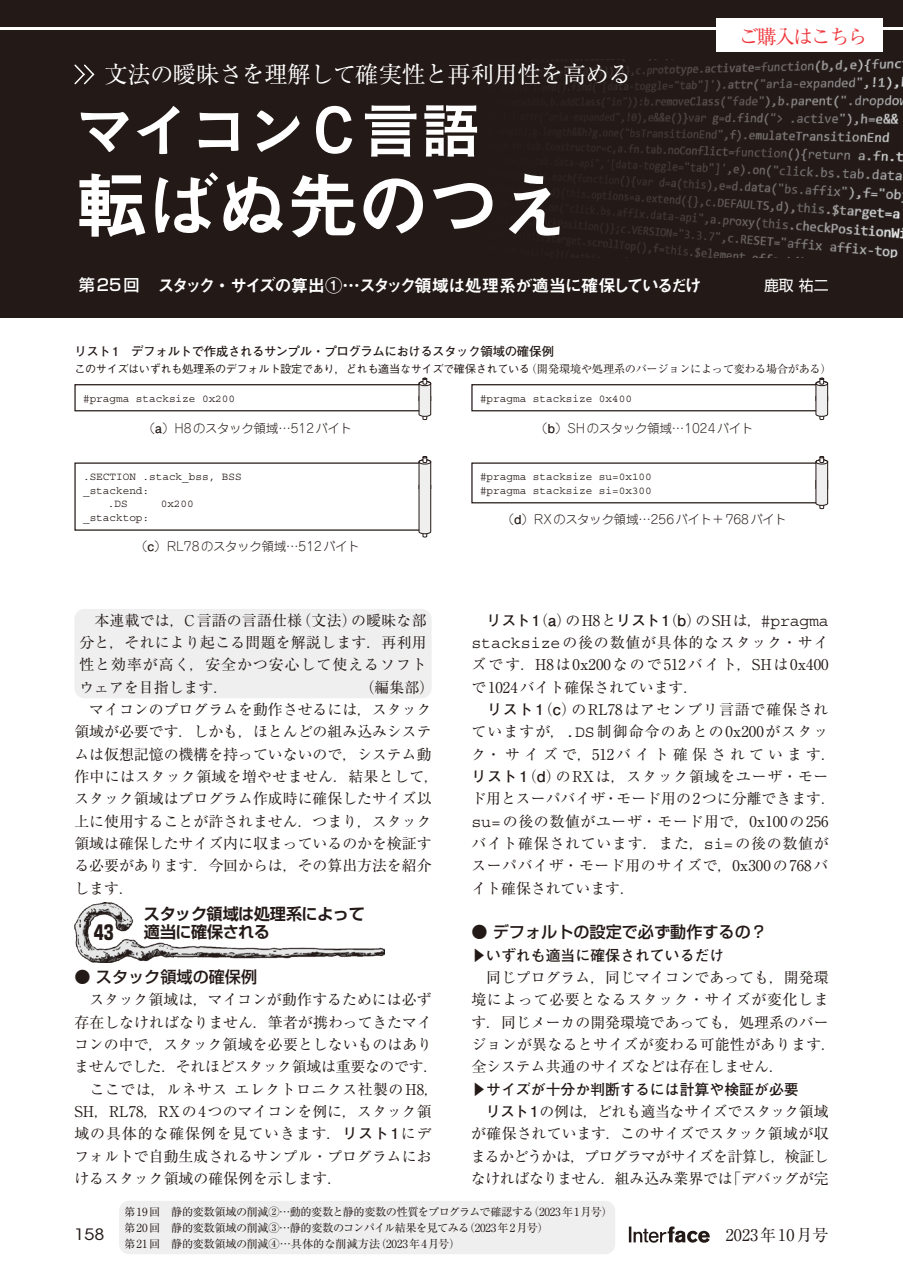
<style>
.page{position:relative;width:903px;height:1275px;background:#fff}
.page>*{position:absolute;margin:0;border:0;box-sizing:border-box;transform-origin:0 0}
.t1{font:73.15px "Midashi Go Pro MB31";letter-spacing:-.035em;color:#fff}
.t2{font:59.5px "Koburina Go Std W6";letter-spacing:-.02em;color:#fff}
.t3{font:23.45px "Ryumin Pro";letter-spacing:-.035em;color:#fff}
.t4{font:19.78px "Ryumin Pr 6 N";letter-spacing:-.09em;color:#ee383d}
.t5{font:700 19.78px "Shin Go Pro";color:#231916}
.t6{font:17.32px "Midashi Go Pro MB31";letter-spacing:-.105em;color:#fff}
.t7{font:500 16.1px "Shin Go Pro";color:#231916}
.t8{font:700 16.1px "Shin Go Pro De";letter-spacing:-.035em;color:#231916}
.t9{font:16.1px "Ryumin Pro";color:#231916}
.t10{font:15.58px "ITC Avant Garde Std";color:#231916;scale:1.11 1}
.t11{font:14.88px/22.4px "Ryumin Pro";color:#231916;text-align:justify}
.t12{font:14.88px/22.4px "Ryumin Pro";letter-spacing:.05em;color:#231916}
.t13{font:700 14.88px "Futo Go B101 Pro";color:#231916}
.t14{font:14.88px "Ryumin Pro";letter-spacing:.025em;color:#231916}
.t15{font:14.88px "Shin Go Pro";color:#fff}
.t16{font:300 12.42px "Jun 101 Pro";color:#231916}
.t17{font:700 12.42px "Futo Go B101 Pro";letter-spacing:-.035em;color:#231916}
.t18{font:11.2px/16.1px "Ryumin Pro";letter-spacing:-.03em;color:#231916}
.t19{font:500 11.2px "Gothic BBB Pro";letter-spacing:-.035em;color:#231916}
.t20{font:11.03px/13.7px "Courier Std";color:#231916}
.s1{font-family:"Shin Go Pro";font-weight:500;font-size:16.1px}
.s2{font-family:"Ryumin Pro";font-weight:400}
.s3{font-family:"Futo Go B101 Pro";font-weight:700}
.s4{font-family:"Courier Std";font-size:16.45px}
</style>
<div class="page">
<svg style="left:629px;top:1226px;width:81px;height:17px"></svg>
<div style="left:0;top:0;width:903px;height:313px;background:#231916"></div>
<hr style="left:0;top:313px;width:903px;height:4px;background:#231916">
<div style="left:74px;top:609px;width:358px;height:89px;background:#efeff0;border-radius:10px"></div>
<img style="left:74px;top:903px;width:311px;height:59px">
<img style="left:567px;top:60px;width:336px;height:198px">
<hr style="left:0;top:27px;width:903px;height:3px;background:#fff">
<div style="left:119px;top:1201px;width:496px;height:53px;background:#efeff0;border-radius:10px"></div>
<div style="left:74px;top:384px;width:353px;height:27px;border:1px solid #231916"></div>
<svg style="left:418px;top:377px;width:14px;height:43px"></svg>
<div style="left:471px;top:384px;width:352px;height:27px;border:1px solid #231916"></div>
<svg style="left:815px;top:377px;width:13px;height:43px"></svg>
<div style="left:471px;top:462px;width:352px;height:41px;border:1px solid #231916"></div>
<svg style="left:815px;top:456px;width:13px;height:53px"></svg>
<svg style="left:418px;top:456px;width:14px;height:82px"></svg>
<svg style="left:74px;top:64px;width:21px;height:21px"></svg>
<div style="left:716px;top:18px;width:167px;height:34px;background:#fff"></div>
<h3 class="t3" style="left:104px;top:56px;width:529px">文法の曖昧さを理解して確実性と再利用性を高める</h3>
<h3 class="t4" style="left:739px;top:21px;width:130px">ご購入はこちら</h3>
<h2 class="t2" style="left:74px;top:85px;width:407px">マイコンC言語</h2>
<h1 class="t1" style="left:74px;top:147px;width:498px">転ばぬ先のつえ</h1>
<p class="t6" style="left:79px;top:271px;width:625px"><span class="s1">第 25 回</span> スタック・サイズの算出①…スタック領域は処理系が適当に確保しているだけ</p>
<p class="t15" style="left:764px;top:273px;width:66px">鹿取 祐二</p>
<p class="t17" style="left:74px;top:341px;width:481px">リスト 1　デフォルトで作成されるサンプル・プログラムにおけるスタック領域の確保例</p>
<p class="t19" style="left:74px;top:360px;width:759px">このサイズはいずれも処理系のデフォルト設定であり，どれも適当なサイズで確保されている<span class="s2">（開発環境や処理系のバージョンによって変わる場合がある）</span></p>
<p class="t20" style="left:83px;top:391px;width:153px">#pragma stacksize 0x200</p>
<p class="t16" style="left:143px;top:418px;width:211px">（<span class="s3">a</span>）H8のスタック領域…512バイト</p>
<p class="t20" style="left:480px;top:391px;width:153px">#pragma stacksize 0x400</p>
<p class="t16" style="left:535px;top:418px;width:220px">（<span class="s3">b</span>）SHのスタック領域…1024バイト</p>
<p class="t20" style="left:480px;top:470px;width:173px">#pragma stacksize su=0x100 #pragma stacksize si=0x300</p>
<p class="t16" style="left:502px;top:509px;width:287px">（<span class="s3">d</span>）RXのスタック領域…256バイト＋768バイト</p>
<p class="t20" style="left:83px;top:470px;width:160px">.SECTION .stack_bss, BSS</p>
<p class="t20" style="left:83px;top:483px;width:68px">_stackend:</p>
<p class="t20" style="left:108px;top:497px;width:21px">.DS</p>
<p class="t20" style="left:161px;top:497px;width:35px">0x200</p>
<p class="t20" style="left:83px;top:511px;width:68px">_stacktop:</p>
<p class="t16" style="left:135px;top:536px;width:226px">（<span class="s3">c</span>）RL78のスタック領域…512バイト</p>
<p class="t11" style="left:79px;top:608px;width:349px">　本連載では，C言語の言語仕様（文法）の曖昧な部分と，それにより起こる問題を解説します．再利用性と効率が高く，安全かつ安心して使えるソフトウェアを目指します．</p>
<p class="t11" style="left:471px;top:608px;width:359px;text-indent:15px"><span class="s3">リスト1</span>（<span class="s3">a</span>）のH8と<span class="s3">リスト1</span>（<span class="s3">b</span>）のSHは，<span class="s4">#pragma stacksize</span>の後の数値が具体的なスタック・サイズです．H8は0x200なので512バイト，SHは0x400で1024バイト確保されています．</p>
<p class="t12" style="left:471px;top:697px;width:366px;text-indent:16px"><span class="s3">リスト1</span>（<span class="s3">c</span>）のRL78はアセンブリ言語で確保されていますが，<span class="s4">.DS</span>制御命令のあとの0x200がスタック・サイズで，512バイト確保されています．<span class="s3">リスト1</span>（<span class="s3">d</span>）のRXは，スタック領域をユーザ・モード用とスーパバイザ・モード用の2つに分離できます．<span class="s4">su=</span>の後の数値がユーザ・モード用で，0x100の256バイト確保されています．また，<span class="s4">si=</span>の後の数値がスーパバイザ・モード用のサイズで，0x300の768バイト確保されています．</p>
<p class="t7" style="left:471px;top:919px;width:297px">● デフォルトの設定で必ず動作するの？</p>
<p class="t13" style="left:471px;top:943px;width:254px">▶いずれも適当に確保されているだけ</p>
<p class="t11" style="left:471px;top:965px;width:366px;text-align:left;text-indent:15px">同じプログラム，同じマイコンであっても，開発環境によって必要となるスタック・サイズが変化します．同じメーカの開発環境であっても，処理系のバージョンが異なるとサイズが変わる可能性があります．全システム共通のサイズなどは存在しません．</p>
<p class="t13" style="left:471px;top:1077px;width:329px">▶サイズが十分か判断するには計算や検証が必要</p>
<p class="t11" style="left:471px;top:1099px;width:359px;text-indent:15px"><span class="s3">リスト1</span>の例は，どれも適当なサイズでスタック領域が確保されています．このサイズでスタック領域が収まるかどうかは，プログラマがサイズを計算し，検証しなければなりません．組み込み業界では「デバッグが完</p>
<p class="t11" style="left:360px;top:675px;width:76px">（編集部）</p>
<p class="t11" style="left:89px;top:697px;width:344px">マイコンのプログラムを動作させるには，スタック</p>
<p class="t11" style="left:74px;top:720px;width:359px">領域が必要です．しかも，ほとんどの組み込みシステ</p>
<p class="t11" style="left:74px;top:742px;width:359px">ムは仮想記憶の機構を持っていないので，システム動</p>
<p class="t14" style="left:74px;top:765px;width:366px">作中にはスタック領域を増やせません．結果として，</p>
<p class="t11" style="left:74px;top:787px;width:359px">スタック領域はプログラム作成時に確保したサイズ以</p>
<p class="t11" style="left:74px;top:809px;width:359px">上に使用することが許されません．つまり，スタック</p>
<p class="t11" style="left:74px;top:831px;width:359px">領域は確保したサイズ内に収まっているのかを検証す</p>
<p class="t11" style="left:74px;top:854px;width:359px">る必要があります．今回からは，その算出方法を紹介</p>
<p class="t11" style="left:74px;top:876px;width:61px">します．</p>
<p class="t8" style="left:144px;top:900px;width:223px">スタック領域は処理系によって</p>
<h3 class="t5" style="left:94px;top:917px;width:21px">43</h3>
<p class="t8" style="left:144px;top:919px;width:128px">適当に確保される</p>
<p class="t7" style="left:74px;top:963px;width:184px">● スタック領域の確保例</p>
<p class="t11" style="left:74px;top:987px;width:366px;text-align:left;text-indent:15px">スタック領域は，マイコンが動作するためには必ず存在しなければなりません．筆者が携わってきたマイコンの中で，スタック領域を必要としないものはありませんでした．それほどスタック領域は重要なのです．　ここでは，ルネサスエレクトロニクス社製のH8，<br>SH，RL78，RXの4つのマイコンを例に，スタック領域の具体的な確保例を見ていきます．<span class="s3">リスト1</span>にデフォルトで自動生成されるサンプル・プログラムにおけるスタック領域の確保例を示します．</p>
<p class="t18" style="left:124px;top:1203px;width:490px">第 19 回　静的変数領域の削減②…動的変数と静的変数の性質をプログラムで確認する（2023年1月号）第 20 回　静的変数領域の削減③…静的変数のコンパイル結果を見てみる（2023年2月号）<br>第21回　静的変数領域の削減④…具体的な削減方法（2023年4月号）</p>
<p class="t10" style="left:74px;top:1225px;width:29px">158</p>
<p class="t9" style="left:710px;top:1222px;width:120px">　2023年10月号</p>
</div>
